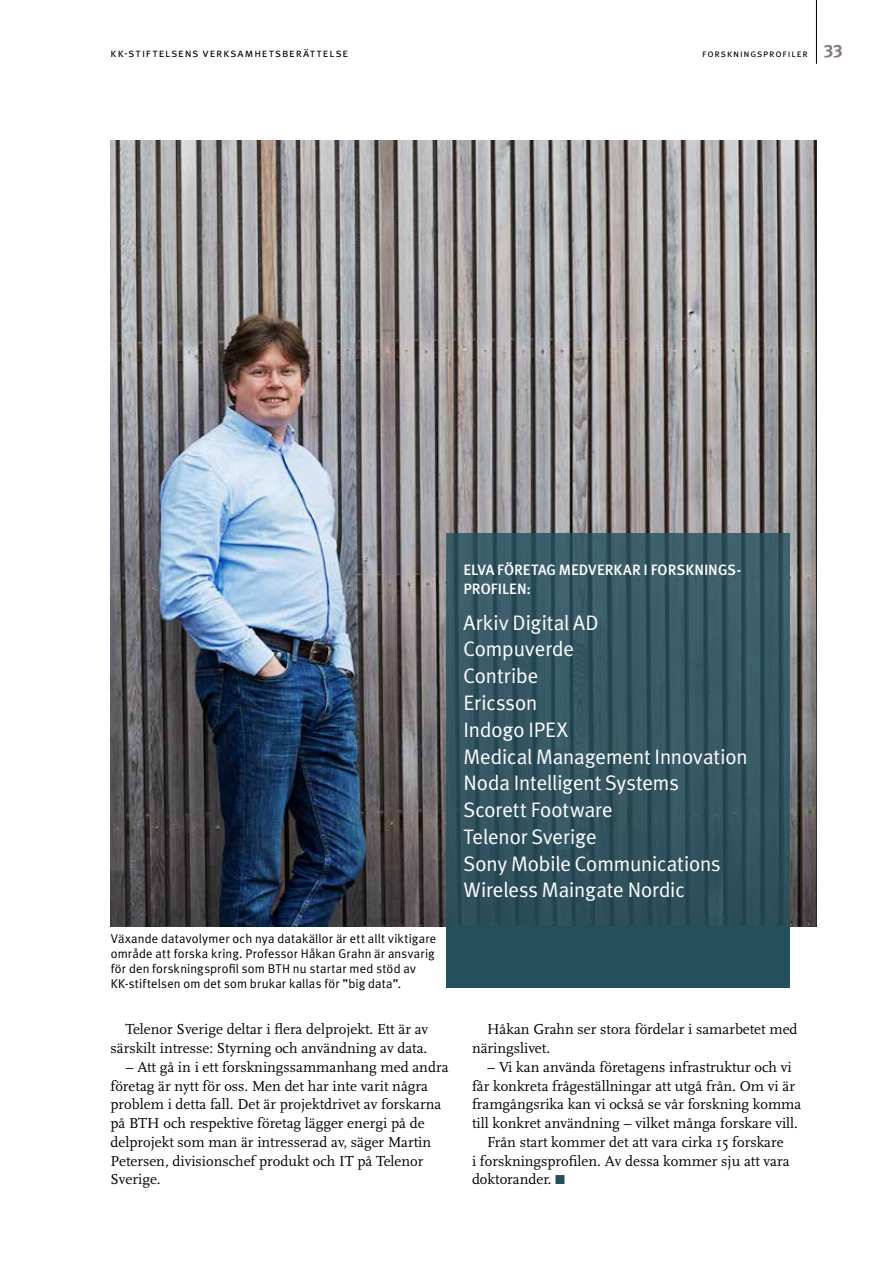
<style>
.page{position:relative;width:893px;height:1263px;background:#fff}
.page>*{position:absolute;margin:0;border:0;box-sizing:border-box;transform-origin:0 0}
.t1{font:21px/26.7px "Meta Plus Normal";letter-spacing:-.005em;color:#fff}
.t2{font:15px/18.8px "Scala";color:#000}
.t3{font:500 15px/19.5px "Meta Plus";letter-spacing:-.005em;color:#fff}
.t4{font:12.75px/15px "Meta Plus Normal";letter-spacing:.01em;color:#000}
.t5{font:12px "Meta Plus Normal Caps";letter-spacing:.07em;color:#000}
.t6{font:10.5px "Meta Plus Normal Caps";letter-spacing:.07em;color:#000}
.s1{font-family:"Meta Plus Bold Caps";font-size:18px;color:#877b76}
</style>
<div class="page">
<hr style="left:816px;top:0;width:1px;height:64px;background:#000">
<img style="left:111px;top:140px;width:705px;height:786px">
<svg style="left:446px;top:533px;width:344px;height:393px;background:#32545f"></svg>
<div style="left:446px;top:926px;width:344px;height:62px;background:#244f5d"></div>
<p class="t5" style="left:111px;top:46px;width:239px">kk-stiftelsens verksamhetsberättelse</p>
<p class="t6" style="left:702px;top:48px;width:142px">forskningsprofiler <span class="s1">33</span></p>
<p class="t4" style="left:111px;top:931px;width:327px">Växande datavolymer och nya datakällor är ett allt viktigare område att forska kring. Professor Håkan Grahn är ansvarig för den forskningsprofil som BTH nu startar med stöd av KK-stiftelsen om det som brukar kallas för ”big data”.</p>
<p class="t2" style="left:111px;top:1020px;width:319px;text-align:right">Telenor Sverige deltar i flera delprojekt. Ett är av särskilt intresse: Styrning och användning av data.</p>
<p class="t2" style="left:111px;top:1058px;width:339px;text-indent:15px">– Att gå in i ett forskningssammanhang med andra företag är nytt för oss. Men det har inte varit några problem i detta fall. Det är projektdrivet av forskarna på BTH och respektive företag lägger energi på de delprojekt som man är intresserad av, säger Martin Petersen, divisionschef produkt och IT på Telenor Sverige.</p>
<p class="t3" style="left:463px;top:560px;width:278px">ELVA FÖRETAG MEDVERKAR I FORSKNINGS-<br>PROFILEN:</p>
<h1 class="t1" style="left:463px;top:609px;width:286px">Arkiv Digital AD<br>Compuverde<br>Contribe<br>Ericsson<br>Indogo IPEX<br>Medical Management Innovation<br>Noda Intelligent Systems<br>Scorett Footware<br>Telenor Sverige<br>Sony Mobile Communications<br>Wireless Maingate Nordic</h1>
<p class="t2" style="left:472px;top:1020px;width:327px;text-indent:15px">Håkan Grahn ser stora fördelar i samarbetet med näringslivet.</p>
<p class="t2" style="left:487px;top:1058px;width:306px">– Vi kan använda företagens infrastruktur och vi</p>
<p class="t2" style="left:472px;top:1077px;width:325px">får konkreta frågeställningar att utgå från. Om vi är</p>
<p class="t2" style="left:472px;top:1095px;width:331px">framgångsrika kan vi också se vår forskning komma</p>
<p class="t2" style="left:472px;top:1114px;width:328px">till konkret användning – vilket många forskare vill.</p>
<p class="t2" style="left:487px;top:1133px;width:298px">Från start kommer det att vara cirka 15 forskare</p>
<p class="t2" style="left:472px;top:1152px;width:319px">i forskningsprofilen. Av dessa kommer sju att vara</p>
<p class="t2" style="left:472px;top:1170px;width:81px">doktorander.</p>
</div>
